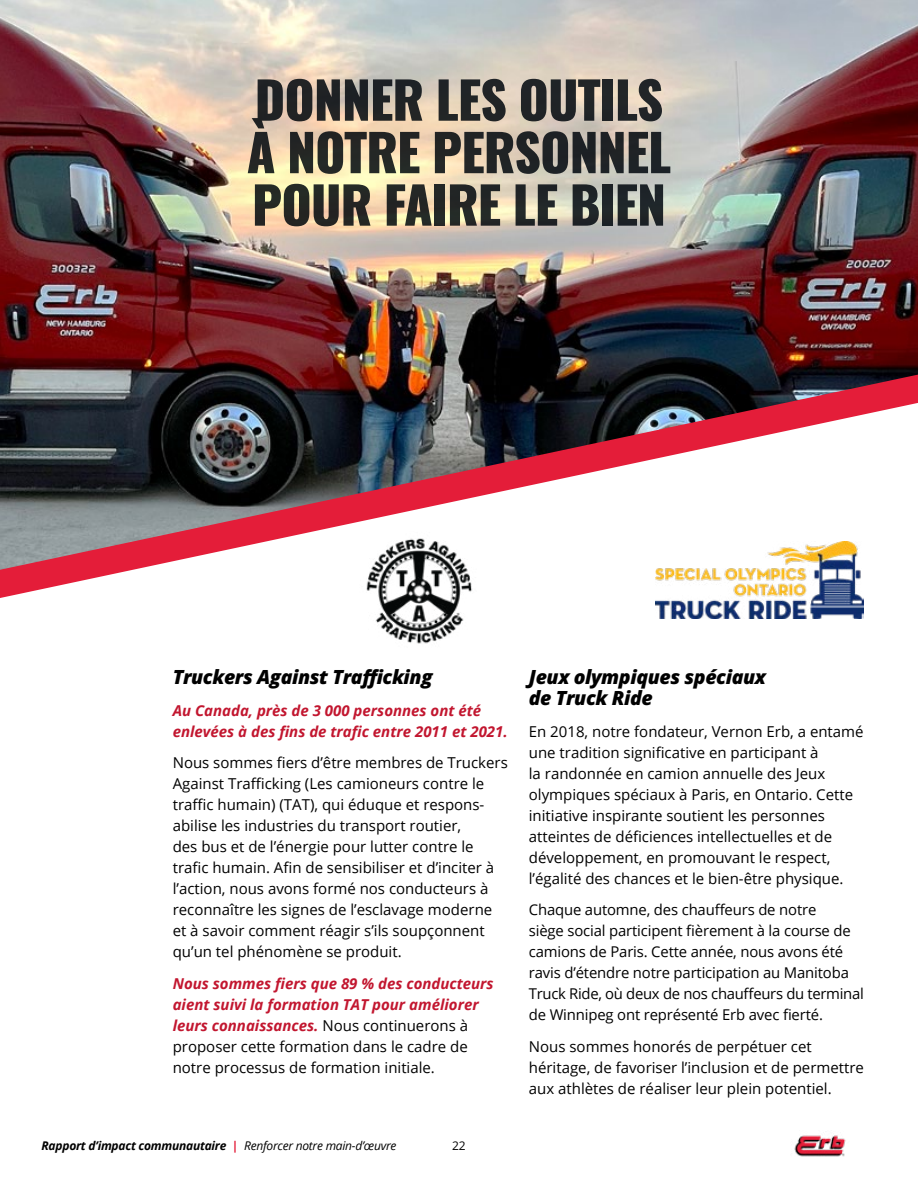
<style>
.page{position:relative;width:918px;height:1188px;background:#fff}
.page>*{position:absolute;margin:0;border:0;box-sizing:border-box;transform-origin:0 0}
.t1{font:800 51px/52.5px "Oswald";letter-spacing:-.02em;color:#252c34}
.t2{font:italic 800 19.5px/21px "Open Sans";letter-spacing:-.02em;color:#000}
.t3{font:15px/21px "Open Sans";color:#000}
.t4{font:italic 700 15px/21px "Open Sans";color:#c2162f}
.t5{font:14.85px/21px "Open Sans";letter-spacing:-.01em;color:#000}
.t6{font:italic 700 12px "Open Sans";letter-spacing:-.02em;color:#000}
.t7{font:italic 12px "Open Sans";letter-spacing:-.02em;color:#000}
.t8{font:12px "Open Sans";color:#000}
.s1{font-weight:400;font-style:normal;color:#000}
.s2{color:#e41d39}
</style>
<div class="page">
<img style="left:794px;top:1135px;width:52px;height:22px">
<img style="left:0;top:0;width:918px;height:570px">
<img style="left:655px;top:542px;width:209px;height:77px">
<img style="left:360px;top:531px;width:118px;height:113px">
<h1 class="t1" style="left:247px;top:77px;width:426px">DONNER LES OUTILS<br>À NOTRE PERSONNEL<br>POUR FAIRE LE BIEN</h1>
<h2 class="t2" style="left:173px;top:666px;width:261px">Truckers Against Trafficking</h2>
<p class="t4" style="left:173px;top:699px;width:337px">Au Canada, près de 3 000 personnes ont été enlevées à des fins de trafic entre 2011 et 2021.</p>
<p class="t3" style="left:173px;top:752px;width:337px">Nous sommes fiers d’être membres de Truckers Against Trafficking (Les camioneurs contre le traffic humain) (TAT), qui éduque et respons&shy;abilise les industries du transport routier,<br>des bus et de l’énergie pour lutter contre le trafic humain. Afin de sensibiliser et d’inciter à l’action, nous avons formé nos conducteurs à reconnaître les signes de l’esclavage moderne et à savoir comment réagir s’ils soupçonnent qu’un tel phénomène se produit.</p>
<p class="t4" style="left:173px;top:972px;width:323px">Nous sommes fiers que 89 % des conducteurs aient suivi la formation TAT pour améliorer leurs connaissances. <span class="s1">Nous continuerons à proposer cette formation dans le cadre de notre processus de formation initiale.</span></p>
<p class="t6" style="left:42px;top:1137px;width:198px">Rapport d’impact communautaire <span class="s2">|</span></p>
<p class="t8" style="left:452px;top:1137px;width:15px">22</p>
<p class="t7" style="left:244px;top:1137px;width:154px">Renforcer notre main-d’œuvre</p>
<h2 class="t2" style="left:529px;top:666px;width:239px">Jeux olympiques spéciaux de Truck Ride</h2>
<p class="t3" style="left:529px;top:720px;width:336px">En 2018, notre fondateur, Vernon Erb, a entamé une tradition significative en participant à<br>la randonnée en camion annuelle des Jeux olympiques spéciaux à Paris, en Ontario. Cette initiative inspirante soutient les personnes atteintes de déficiences intellectuelles et de développement, en promouvant le respect, l’égalité des chances et le bien-être physique.</p>
<p class="t5" style="left:529px;top:899px;width:336px">Chaque automne, des chauffeurs de notre<br>siège social participent fièrement à la course de camions de Paris. Cette année, nous avons été ravis d’étendre notre participation au Manitoba Truck Ride, où deux de nos chauffeurs du terminal de Winnipeg ont représenté Erb avec fierté.</p>
<p class="t3" style="left:529px;top:1035px;width:337px">Nous sommes honorés de perpétuer cet héritage, de favoriser l’inclusion et de permettre aux athlètes de réaliser leur plein potentiel.</p>
</div>
